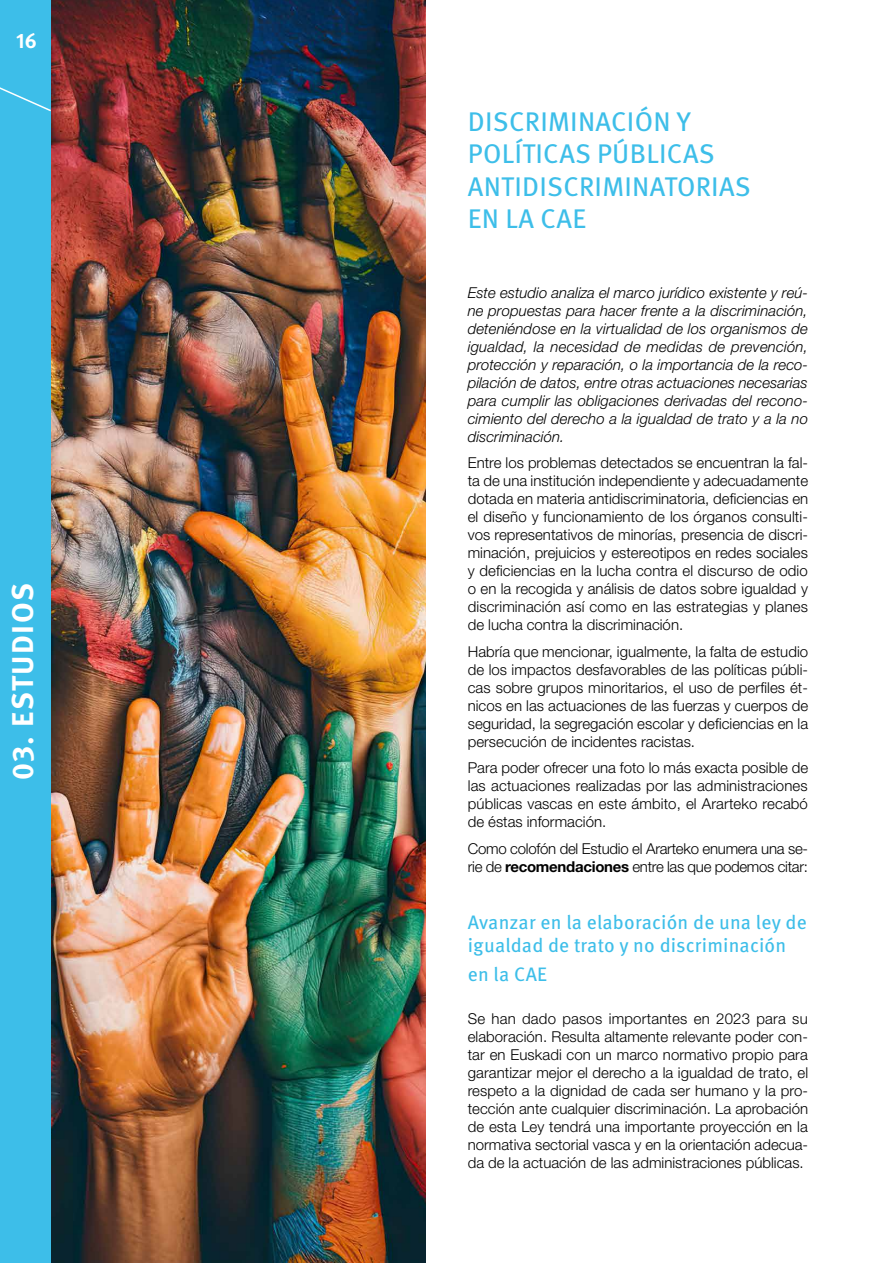
<style>
.page{position:relative;width:893px;height:1263px;background:#fff}
.page>*{position:absolute;margin:0;border:0;box-sizing:border-box;transform-origin:0 0}
.t1{font:700 30px "Meta Pro";letter-spacing:.04em;color:#fff}
._02_LADILLA_02{font:27px/32.4px "Meta Pro";letter-spacing:.01em;color:#3dbee9}
.t2{font:700 21px "Meta Pro";color:#fff}
._02_LADILLA_02-2{font:19.5px/22.5px "Meta Pro";letter-spacing:.01em;color:#3dbee9}
._00_TEXTO_GENERAL{font:300 15px/18px "Helvetica Neue LT Std";color:#000;text-align:justify}
._00_TEXTO_GENERAL-2{font:italic 300 15px/18px "Helvetica Neue LT Std";letter-spacing:.005em;color:#000;text-align:justify}
._00_TEXTO_GENERAL-3{font:300 15px/18px "Helvetica Neue LT Std";letter-spacing:-.02em;color:#000}
.s1{font-weight:700}
</style>
<div class="page">
<img style="left:51px;top:0;width:374px;height:1263px">
<div style="left:0;top:0;width:51px;height:1263px;background:#3dbee9"></div>
<svg style="left:0;top:77px;width:53px;height:36px"></svg>
<h3 class="t2" style="left:16px;top:24px;width:22px">16</h3>
<h1 class="t1" style="left:-1px;top:780px;width:198px;rotate:-90deg">03. ESTUDIOS</h1>
<p class="_02_LADILLA_02" style="left:468px;top:104px;width:284px">DISCRIMINACIÓN Y<br>POLÍTICAS PÚBLICAS<br>ANTIDISCRIMINATORIAS<br>EN LA CAE</p>
<p class="_00_TEXTO_GENERAL-2" style="left:468px;top:283px;width:342px">Este estudio analiza el marco jurídico existente y reú&shy;ne propuestas para hacer frente a la discriminación, deteniéndose en la virtualidad de los organismos de igualdad, la necesidad de medidas de prevención, protección y reparación, o la importancia de la reco&shy;pilación de datos, entre otras actuaciones necesarias para cumplir las obligaciones derivadas del recono&shy;cimiento del derecho a la igualdad de trato y a la no discriminación.</p>
<p class="_00_TEXTO_GENERAL" style="left:468px;top:454px;width:342px">Entre los problemas detectados se encuentran la fal&shy;ta de una institución independiente y adecuadamente dotada en materia antidiscriminatoria, deficiencias en el diseño y funcionamiento de los órganos consulti&shy;vos representativos de minorías, presencia de discri&shy;minación, prejuicios y estereotipos en redes sociales y deficiencias en la lucha contra el discurso de odio o en la recogida y análisis de datos sobre igualdad y discriminación así como en las estrategias y planes de lucha contra la discriminación.</p>
<p class="_00_TEXTO_GENERAL" style="left:468px;top:642px;width:342px">Habría que mencionar, igualmente, la falta de estudio de los impactos desfavorables de las políticas públi&shy;cas sobre grupos minoritarios, el uso de perfiles ét&shy;nicos en las actuaciones de las fuerzas y cuerpos de seguridad, la segregación escolar y deficiencias en la persecución de incidentes racistas.</p>
<p class="_00_TEXTO_GENERAL" style="left:468px;top:759px;width:342px">Para poder ofrecer una foto lo más exacta posible de las actuaciones realizadas por las administraciones públicas vascas en este ámbito, el Ararteko recabó de éstas información.</p>
<p class="_00_TEXTO_GENERAL-3" style="left:468px;top:839px;width:342px">Como colofón del Estudio el Ararteko enumera una se&shy;rie de <span class="s1">recomendaciones</span> entre las que podemos citar:</p>
<p class="_02_LADILLA_02-2" style="left:468px;top:910px;width:341px">Avanzar en la elaboración de una ley de igualdad de trato y no discriminación</p>
<p class="_02_LADILLA_02-2" style="left:468px;top:961px;width:81px">en la CAE</p>
<p class="_00_TEXTO_GENERAL" style="left:468px;top:1009px;width:342px">Se han dado pasos importantes en 2023 para su elaboración. Resulta altamente relevante poder con&shy;tar en Euskadi con un marco normativo propio para garantizar mejor el derecho a la igualdad de trato, el respeto a la dignidad de cada ser humano y la pro&shy;tección ante cualquier discriminación. La aprobación de esta Ley tendrá una importante proyección en la normativa sectorial vasca y en la orientación adecua&shy;da de la actuación de las administraciones públicas.</p>
</div>
